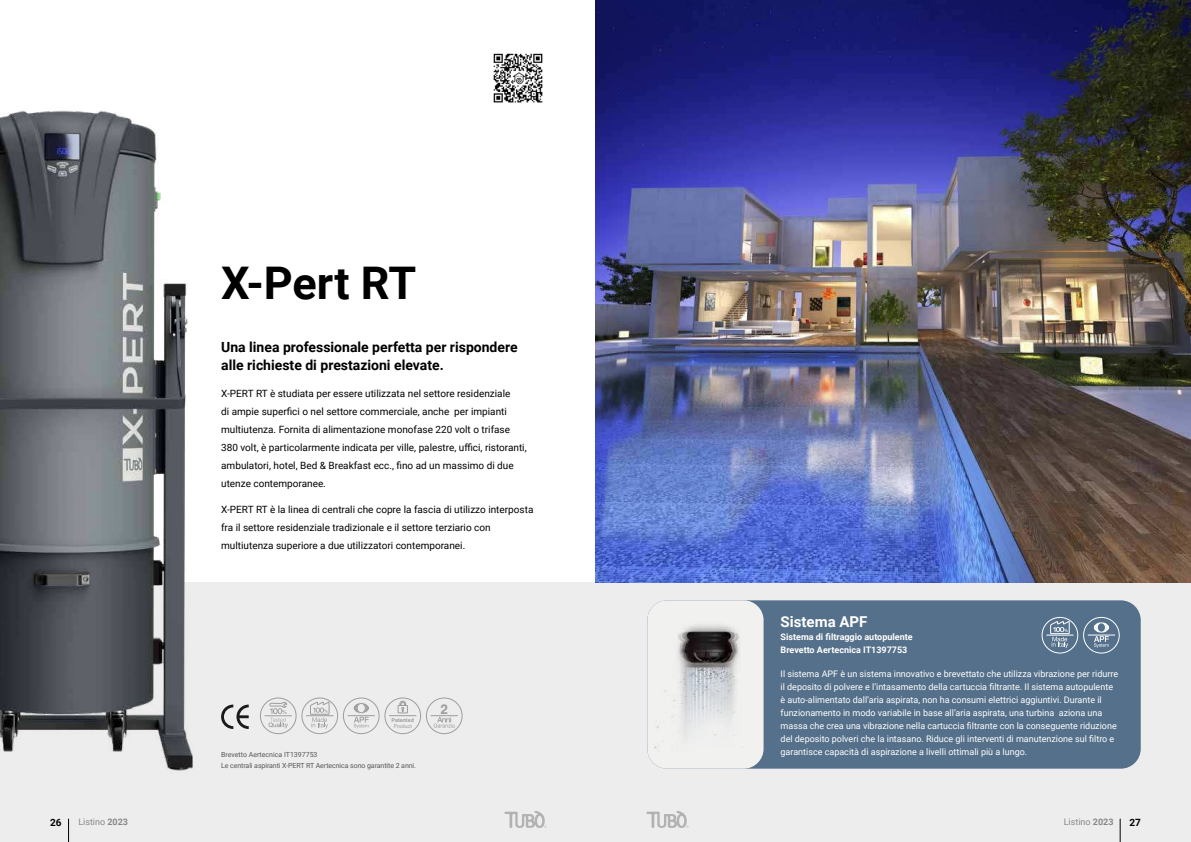
<style>
.page{position:relative;width:1191px;height:842px;background:#fff}
.page>*{position:absolute;margin:0;border:0;box-sizing:border-box;transform-origin:0 0}
.t1{font:700 45px "Roboto";letter-spacing:-.005em;color:#000}
.t2{font:700 15px "Roboto";color:#fff}
.t3{font:700 14px/18px "Roboto";color:#000}
.t4{font:700 13.4px "Helvetica";color:#9d9d9c}
.t5{font:10px/18px "Roboto";color:#000}
.t6{font:700 10px "Roboto";color:#000}
.t7{font:9px/13px "Roboto";color:#fff}
.t8{font:700 9px/13px "Roboto";color:#fff}
.t9{font:9px "Roboto";color:#878786}
.t10{font:7px "Roboto";letter-spacing:-.01em;color:#575756}
.t11{font:700 5.3px "Helvetica";color:#9d9d9c}
.t12{font:5.3px "Helvetica";color:#9d9d9c}
.s1{font-weight:700}
</style>
<div class="page">
<div style="left:0;top:583px;width:1191px;height:259px;background:#ededed"></div>
<div style="left:647px;top:600px;width:493px;height:169px;background:#55708a;border-radius:20px"></div>
<div style="left:647px;top:600px;width:116px;height:169px;background:#f1f1f0;border-radius:20px"></div>
<img style="left:595px;top:0;width:595px;height:583px">
<img style="left:0;top:110px;width:249px;height:661px">
<svg style="left:646px;top:811px;width:42px;height:17px"></svg>
<svg style="left:504px;top:811px;width:42px;height:17px"></svg>
<img style="left:493px;top:53px;width:50px;height:50px">
<img style="left:654px;top:625px;width:86px;height:123px">
<svg style="left:1119px;top:819px;width:1px;height:23px"></svg>
<svg style="left:221px;top:704px;width:28px;height:25px"></svg>
<svg style="left:68px;top:819px;width:1px;height:23px"></svg>
<div style="left:260px;top:698px;width:36px;height:36px;border:1px solid #9d9d9c;border-radius:50%"></div>
<svg style="left:265px;top:701px;width:27px;height:27px"></svg>
<div style="left:301px;top:698px;width:37px;height:36px;border:1px solid #9d9d9c;border-radius:50%"></div>
<svg style="left:306px;top:702px;width:27px;height:27px"></svg>
<div style="left:384px;top:698px;width:37px;height:36px;border:1px solid #9d9d9c;border-radius:50%"></div>
<svg style="left:389px;top:701px;width:27px;height:15px"></svg>
<div style="left:426px;top:698px;width:36px;height:36px;border:1px solid #9d9d9c;border-radius:50%"></div>
<svg style="left:430px;top:715px;width:28px;height:13px"></svg>
<div style="left:343px;top:698px;width:36px;height:36px;border:1px solid #9d9d9c;border-radius:50%"></div>
<svg style="left:347px;top:703px;width:28px;height:25px"></svg>
<div style="left:1041px;top:617px;width:37px;height:36px;border:1px solid #fff;border-radius:50%"></div>
<svg style="left:1046px;top:621px;width:27px;height:27px"></svg>
<div style="left:1083px;top:617px;width:36px;height:36px;border:1px solid #fff;border-radius:50%"></div>
<svg style="left:1087px;top:622px;width:28px;height:26px"></svg>
<h1 class="t1" style="left:221px;top:252px;width:197px">X-Pert RT</h1>
<h3 class="t3" style="left:221px;top:339px;width:298px">Una linea professionale perfetta per rispondere alle richieste di prestazioni elevate.</h3>
<p class="t5" style="left:221px;top:384px;width:307px">X-PERT RT è studiata per essere utilizzata nel settore residenziale<br>di ampie super昀椀ci o nel settore commerciale, anche per impianti multiutenza. Fornita di alimentazione monofase 220 volt o trifase 380 volt, è particolarmente indicata per ville, palestre, u昀케ci, ristoranti, ambulatori, hotel, Bed &amp; Breakfast ecc., 昀椀no ad un massimo di due utenze contemporanee.</p>
<p class="t5" style="left:221px;top:500px;width:314px">X-PERT RT è la linea di centrali che copre la fascia di utilizzo interposta fra il settore residenziale tradizionale e il settore terziario con multiutenza superiore a due utilizzatori contemporanei.</p>
<p class="t10" style="left:221px;top:749px;width:98px">Brevetto Aertecnica IT1397753</p>
<p class="t11" style="left:391px;top:717px;width:24px">Patented</p>
<p class="t12" style="left:394px;top:723px;width:20px">Product</p>
<p class="t10" style="left:221px;top:760px;width:196px">Le centrali aspiranti X-PERT RT Aertecnica sono garantite 2 anni.</p>
<h3 class="t4" style="left:440px;top:701px;width:9px">2</h3>
<h2 class="t2" style="left:780px;top:615px;width:88px">Sistema APF</h2>
<p class="t8" style="left:780px;top:630px;width:134px">Sistema di 昀椀ltraggio autopulente<br>Brevetto Aertecnica IT1397753</p>
<p class="t7" style="left:780px;top:666px;width:339px">Il sistema APF è un sistema innovativo e brevettato che utilizza vibrazione per ridurre il deposito di polvere e l’intasamento della cartuccia 昀椀ltrante. Il sistema autopulente è auto-alimentato dall’aria aspirata, non ha consumi elettrici aggiuntivi. Durante il funzionamento in modo variabile in base all’aria aspirata, una turbina aziona una massa che crea una vibrazione nella cartuccia 昀椀ltrante con la conseguente riduzione del deposito polveri che la intasano. Riduce gli interventi di manutenzione sul 昀椀ltro e garantisce capacità di aspirazione a livelli ottimali più a lungo.</p>
<p class="t6" style="left:50px;top:818px;width:13px">26</p>
<p class="t6" style="left:1129px;top:818px;width:13px">27</p>
<p class="t9" style="left:78px;top:818px;width:51px">Listino <span class="s1">2023</span></p>
<p class="t9" style="left:1063px;top:818px;width:51px">Listino <span class="s1">2023</span></p>
</div>
